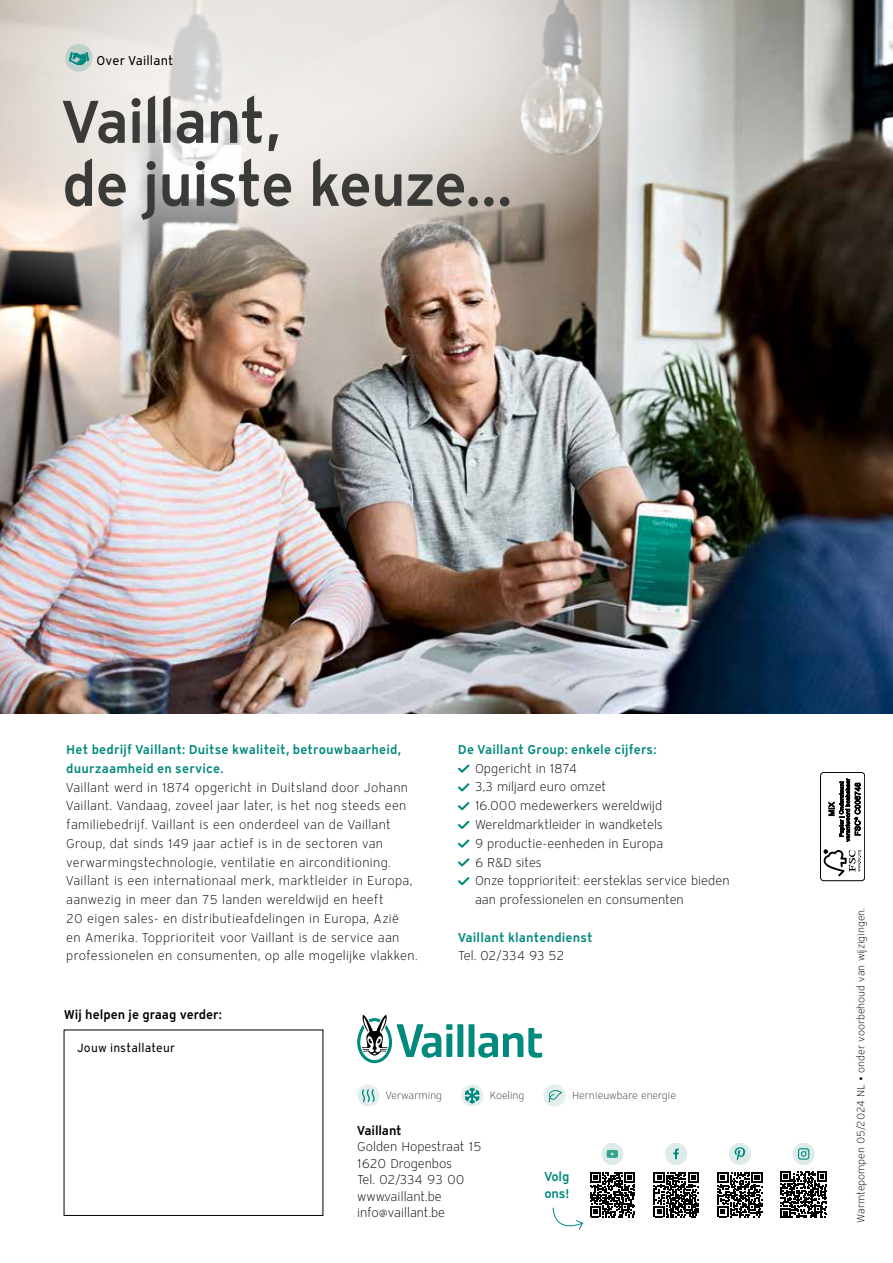
<style>
.page{position:relative;width:893px;height:1263px;background:#fff}
.page>*{position:absolute;margin:0;border:0;box-sizing:border-box;transform-origin:0 0}
.t1{font:600 60px/63px "Vaillant 16";letter-spacing:-.025em;color:#3a3a39}
.t2{font:300 12.75px/18.8px "Vaillant 16";letter-spacing:.01em;color:#000}
.t3{font:600 12.75px/18.8px "Vaillant 16";letter-spacing:.01em;color:#00897d}
.t4{font:600 12.75px "Vaillant 16";color:#000}
.t5{font:300 12.75px "Vaillant 16";letter-spacing:-.025em;color:#000}
.t6{font:12.75px "Vaillant 16";letter-spacing:.015em;color:#000}
.t7{font:12px "Vaillant 16";letter-spacing:.015em;color:#000}
.t8{font:300 10.5px "Vaillant 16";color:#000}
.t9{font:300 10.5px "Vaillant 16";letter-spacing:-.005em;color:#3a3a39}
</style>
<div class="page">
<img style="left:0;top:0;width:893px;height:713px">
<svg style="left:0;top:0;width:796px;height:351px;background:#c2bbb4"></svg>
<div style="left:65px;top:44px;width:28px;height:28px;background:#bfd1cb;border-radius:50%"></div>
<svg style="left:69px;top:52px;width:20px;height:13px"></svg>
<svg style="left:458px;top:764px;width:11px;height:9px"></svg>
<svg style="left:458px;top:783px;width:11px;height:8px"></svg>
<svg style="left:458px;top:802px;width:11px;height:8px"></svg>
<svg style="left:458px;top:821px;width:11px;height:8px"></svg>
<svg style="left:458px;top:839px;width:11px;height:9px"></svg>
<svg style="left:458px;top:858px;width:11px;height:8px"></svg>
<svg style="left:458px;top:877px;width:11px;height:8px"></svg>
<svg style="left:357px;top:1015px;width:185px;height:48px"></svg>
<div style="left:357px;top:1084px;width:22px;height:23px;background:#e4efed;border-radius:50%"></div>
<svg style="left:362px;top:1089px;width:13px;height:13px"></svg>
<svg style="left:461px;top:1084px;width:22px;height:23px"></svg>
<svg style="left:465px;top:1088px;width:14px;height:15px"></svg>
<div style="left:543px;top:1084px;width:22px;height:23px;background:#e4efed;border-radius:50%"></div>
<svg style="left:549px;top:1090px;width:13px;height:12px"></svg>
<div style="left:601px;top:1143px;width:22px;height:22px;background:#ddeceb;border-radius:50%"></div>
<svg style="left:607px;top:1150px;width:11px;height:8px"></svg>
<svg style="left:590px;top:1172px;width:45px;height:45px"></svg>
<div style="left:665px;top:1143px;width:22px;height:22px;background:#ddeceb;border-radius:50%"></div>
<svg style="left:673px;top:1148px;width:6px;height:11px"></svg>
<svg style="left:654px;top:1172px;width:45px;height:45px"></svg>
<div style="left:729px;top:1143px;width:22px;height:22px;background:#ddeceb;border-radius:50%"></div>
<svg style="left:735px;top:1147px;width:10px;height:14px"></svg>
<svg style="left:717px;top:1172px;width:45px;height:45px"></svg>
<div style="left:793px;top:1143px;width:22px;height:22px;background:#ddeceb;border-radius:50%"></div>
<svg style="left:798px;top:1148px;width:11px;height:12px"></svg>
<svg style="left:781px;top:1172px;width:46px;height:46px"></svg>
<svg style="left:552px;top:1207px;width:31px;height:23px"></svg>
<div style="left:820px;top:772px;width:45px;height:109px;border:1px solid #000;border-radius:3px"></div>
<svg style="left:824px;top:850px;width:37px;height:26px"></svg>
<svg style="left:828px;top:778px;width:33px;height:64px"></svg>
<p class="t6" style="left:97px;top:53px;width:78px">Over Vaillant</p>
<h1 class="t1" style="left:62px;top:88px;width:452px">Vaillant,<br>de juiste keuze…</h1>
<p class="t3" style="left:66px;top:740px;width:337px">Het bedrijf Vaillant: Duitse kwaliteit, betrouwbaarheid, duurzaamheid en service.</p>
<p class="t2" style="left:66px;top:777px;width:353px">Vaillant werd in 1874 opgericht in Duitsland door Johann Vaillant. Vandaag, zoveel jaar later, is het nog steeds een familiebedrijf. Vaillant is een onderdeel van de Vaillant Group, dat sinds 149 jaar actief is in de sectoren van verwarmingstechnologie, ventilatie en airconditioning.<br>Vaillant is een internationaal merk, marktleider in Europa, aanwezig in meer dan 75 landen wereldwijd en heeft<br>20 eigen sales- en distributieafdelingen in Europa, Azië<br>en Amerika. Topprioriteit voor Vaillant is de service aan professionelen en consumenten, op alle mogelijke vlakken.</p>
<p class="t4" style="left:64px;top:1006px;width:160px">Wij helpen je graag verder:</p>
<p class="t7" style="left:77px;top:1040px;width:99px">Jouw installateur</p>
<p class="t3" style="left:458px;top:740px;width:200px">De Vaillant Group: enkele cijfers:</p>
<p class="t2" style="left:475px;top:759px;width:256px">Opgericht in 1874<br>3,3 miljard euro omzet<br>16.000 medewerkers wereldwijd<br>Wereldmarktleider in wandketels<br>9 productie-eenheden in Europa<br>6 R&amp;D sites<br>Onze topprioriteit: eersteklas service bieden aan professionelen en consumenten</p>
<p class="t3" style="left:458px;top:927px;width:136px">Vaillant klantendienst</p>
<p class="t5" style="left:458px;top:948px;width:108px">Tel. 02/334 93 52</p>
<p class="t9" style="left:386px;top:1089px;width:58px">Verwarming</p>
<p class="t9" style="left:490px;top:1089px;width:36px">Koeling</p>
<p class="t9" style="left:572px;top:1089px;width:105px">Hernieuwbare energie</p>
<p class="t4" style="left:357px;top:1122px;width:46px">Vaillant</p>
<p class="t2" style="left:357px;top:1138px;width:126px;line-height:16.5px">Golden Hopestraat 15<br>1620 Drogenbos<br>Tel. 02/334 93 00 www.vaillant.be info@vaillant.be</p>
<p class="t3" style="left:544px;top:1168px;width:26px;line-height:16.5px">Volg ons!</p>
<p class="t8" style="left:854px;top:1222px;width:316px;rotate:-90deg">Warmtepompen 05/2024 NL • onder voorbehoud van wijzigingen.</p>
</div>
